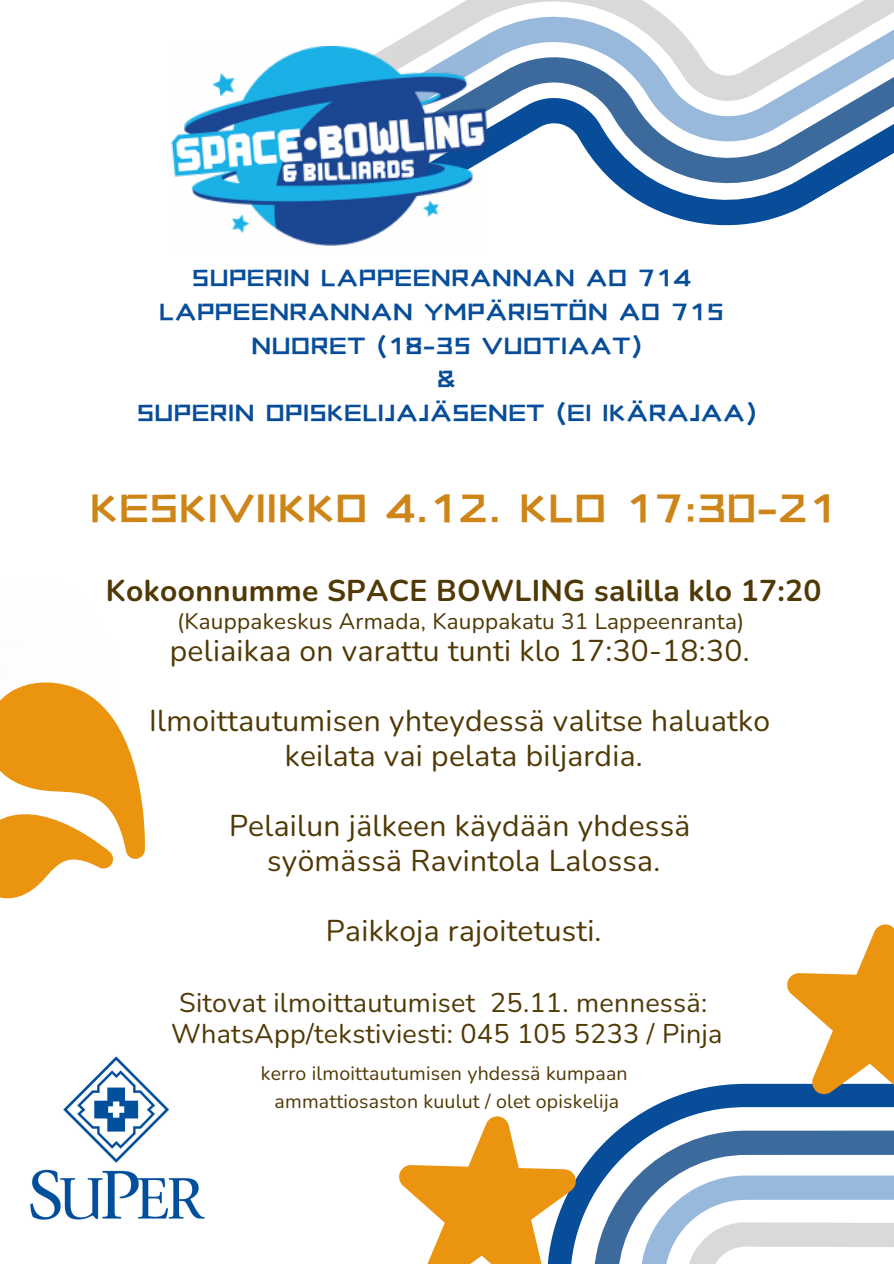
<style>
.page{position:relative;width:894px;height:1264px;background:#fff}
.page>*{position:absolute;margin:0;border:0;box-sizing:border-box;transform-origin:0 0}
.t1{font:48px "Canva Cool Black Latin";letter-spacing:.02em;color:#cd8518}
.t2{font:30px/34.8px "Nunito";letter-spacing:.01em;color:#503905;text-align:center}
.t3{font:700 30px "Nunito";letter-spacing:.01em;color:#503905}
.t4{font:28.5px/33.8px "Canva Cool Black Latin";letter-spacing:.02em;color:#074d99;text-align:center}
.t5{font:27px/31.5px "Nunito";letter-spacing:.01em;color:#503905}
.t6{font:22.5px "Nunito";letter-spacing:.01em;color:#503905}
.t7{font:19.5px "Nunito";letter-spacing:.01em;color:#503905}
</style>
<div class="page">
<svg style="left:576px;top:1083px;width:317px;height:180px"></svg>
<svg style="left:0;top:682px;width:145px;height:216px"></svg>
<svg style="left:786px;top:924px;width:107px;height:182px"></svg>
<svg style="left:399px;top:1116px;width:177px;height:147px"></svg>
<svg style="left:388px;top:0;width:505px;height:226px"></svg>
<img style="left:30px;top:1056px;width:175px;height:164px">
<img style="left:171px;top:47px;width:316px;height:199px">
<p class="t4" style="left:137px;top:261px;width:621px">SUPERIN LAPPEENRANNAN AO 714<br>LAPPEENRANNAN YMPÄRISTÖN AO 715<br>NUORET (18-35 VUOTIAAT)<br>&amp;<br>SUPERIN OPISKELIJAJÄSENET (EI IKÄRAJAA)</p>
<h1 class="t1" style="left:90px;top:483px;width:748px">KESKIVIIKKO 4.12. KLO 17:30-21</h1>
<h5 class="t3" style="left:106px;top:570px;width:716px">Kokoonnumme SPACE BOWLING salilla klo 17:20</h5>
<h5 class="t6" style="left:177px;top:606px;width:568px">(Kauppakeskus Armada, Kauppakatu 31 Lappeenranta)</h5>
<h5 class="t2" style="left:170px;top:634px;width:581px">peliaikaa on varattu tunti klo 17:30-18:30.</h5>
<h3 class="t2" style="left:149px;top:704px;width:622px">Ilmoittautumisen yhteydessä valitse haluatko keilata vai pelata biljardia.</h3>
<h3 class="t2" style="left:229px;top:808px;width:462px">Pelailun jälkeen käydään yhdessä syömässä Ravintola Lalossa.</h3>
<h3 class="t2" style="left:326px;top:913px;width:277px">Paikkoja rajoitetusti.</h3>
<p class="t5" style="left:171px;top:987px;width:553px">Sitovat ilmoittautumiset 25.11. mennessä:<br>WhatsApp/tekstiviesti: 045 105 5233 / Pinja</p>
<p class="t7" style="left:261px;top:1059px;width:368px">kerro ilmoittautumisen yhdessä kumpaan</p>
<h4 class="t7" style="left:274px;top:1087px;width:346px">ammattiosaston kuulut / olet opiskelija</h4>
</div>
